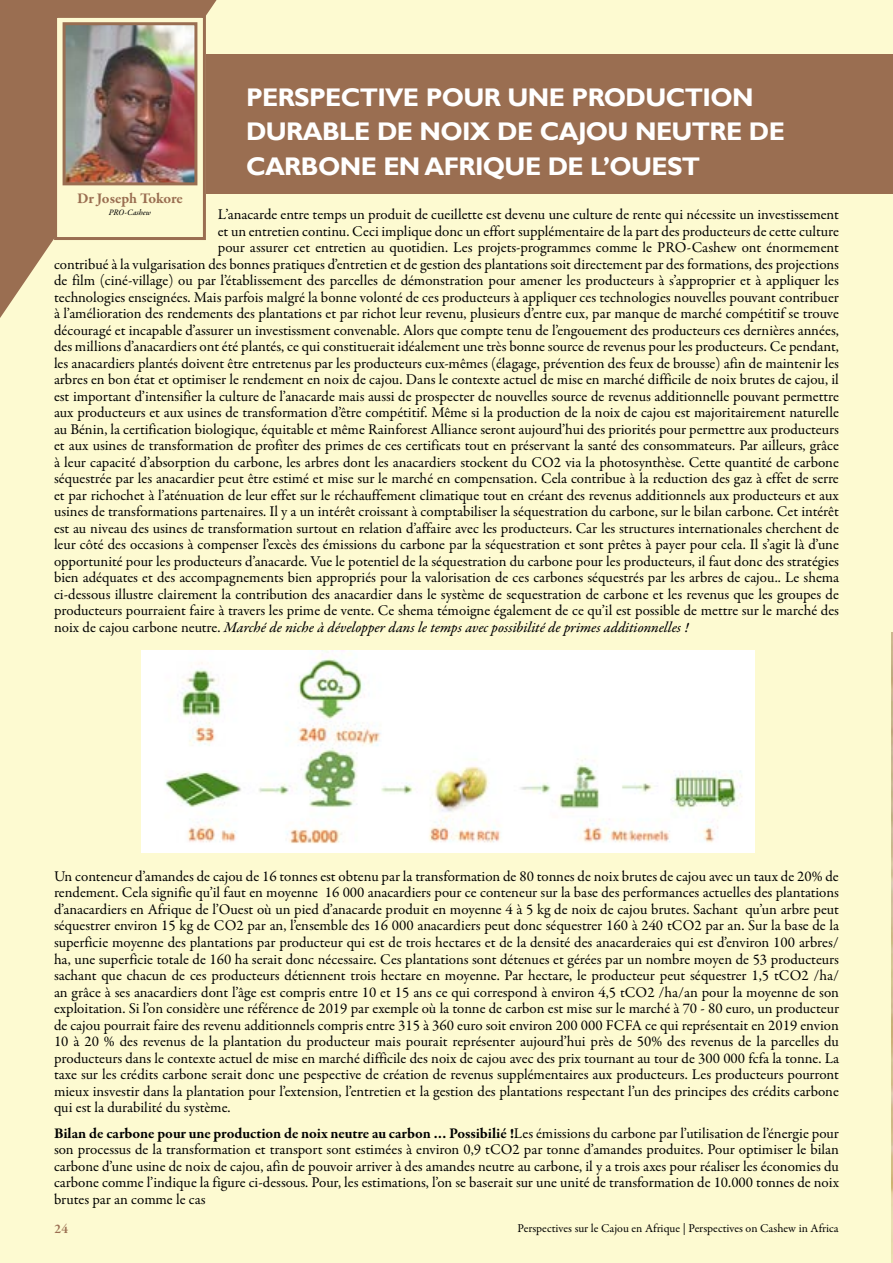
<style>
.page{position:relative;width:893px;height:1263px;background:#fdfad1}
.page>*{position:absolute;margin:0;border:0;box-sizing:border-box;transform-origin:0 0}
.t1{font:700 25.5px/34.5px "Gill Sans";letter-spacing:-.025em;color:#fff}
.t2{font:15px/16.5px "Garamond Premr Pro";letter-spacing:-.005em;color:#000;text-align:justify}
.t3{font:15px "Garamond Premr Pro Med It";letter-spacing:-.005em;color:#000}
.t4{font:700 15px "Garamond Premr Pro";color:#9a6e51}
.t5{font:600 13.5px "Garamond Premr Pro";color:#9a6e51}
.t6{font:12px "Garamond Premr Pro";color:#000}
.t7{font:8.4px "Garamond Premr Pro Med It";letter-spacing:-.01em;color:#000}
.s1{font-family:"Garamond Premr Pro"}
.s2{font-weight:700}
</style>
<div class="page">
<svg style="left:0;top:0;width:217px;height:318px;fill:#9a6e51"></svg>
<img style="left:142px;top:651px;width:613px;height:201px">
<div style="left:54px;top:15px;width:152px;height:225px;background:#fdfad1;border:3px solid #9a6e51"></div>
<img style="left:67px;top:26px;width:126px;height:155px">
<div style="left:63px;top:22px;width:134px;height:163px;border:3px solid #9a6e51"></div>
<div style="left:206px;top:55px;width:687px;height:139px;background:#9a6e51"></div>
<h1 class="t1" style="left:246px;top:80px;width:540px">PERSPECTIVE POUR UNE PRODUCTION<br>DURABLE DE NOIX DE CAJOU NEUTRE DE<br>CARBONE EN AFRIQUE DE L’OUEST</h1>
<p class="t4" style="left:77px;top:189px;width:107px">Dr Joseph Tokore</p>
<p class="t7" style="left:109px;top:207px;width:44px">PRO-Cashew</p>
<p class="t2" style="left:54px;top:207px;width:787px;text-align:right">L’anacarde entre temps un produit de cueillette est devenu une culture de rente qui nécessite un investissement<br>et un entretien continu. Ceci implique donc un effort supplémentaire de la part des producteurs de cette culture<br>pour assurer cet entretien au quotidien. Les projets-programmes comme le PRO-Cashew ont énormement<br>contribué à la vulgarisation des bonnes pratiques d’entretien et de gestion des plantations soit directement par des formations, des projections de film (ciné-village) ou par l’établissement des parcelles de démonstration pour amener les producteurs à s’approprier et à appliquer les technologies enseignées. Mais parfois malgré la bonne volonté de ces producteurs à appliquer ces technologies nouvelles pouvant contribuer à l’amélioration des rendements des plantations et par richot leur revenu, plusieurs d’entre eux, par manque de marché compétitif se trouve découragé et incapable d’assurer un investissment convenable. Alors que compte tenu de l’engouement des producteurs ces dernières années, des millions d’anacardiers ont été plantés, ce qui constituerait idéalement une très bonne source de revenus pour les producteurs. Ce pendant, les anacardiers plantés doivent être entretenus par les producteurs eux-mêmes (élagage, prévention des feux de brousse) afin de maintenir les arbres en bon état et optimiser le rendement en noix de cajou. Dans le contexte actuel de mise en marché difficile de noix brutes de cajou, il est important d’intensifier la culture de l’anacarde mais aussi de prospecter de nouvelles source de revenus additionnelle pouvant permettre aux producteurs et aux usines de transformation d’être compétitif. Même si la production de la noix de cajou est majoritairement naturelle au Bénin, la certification biologique, équitable et même Rainforest Alliance seront aujourd’hui des priorités pour permettre aux producteurs et aux usines de transformation de profiter des primes de ces certificats tout en préservant la santé des consommateurs. Par ailleurs, grâce à leur capacité d’absorption du carbone, les arbres dont les anacardiers stockent du CO2 via la photosynthèse. Cette quantité de carbone séquestrée par les anacardier peut être estimé et mise sur le marché en compensation. Cela contribue à la reduction des gaz à effet de serre et par richochet à l’aténuation de leur effet sur le réchauffement climatique tout en créant des revenus additionnels aux producteurs et aux usines de transformations partenaires. Il y a un intérêt croissant à comptabiliser la séquestration du carbone, sur le bilan carbone. Cet intérêt est au niveau des usines de transformation surtout en relation d’affaire avec les producteurs. Car les structures internationales cherchent de leur côté des occasions à compenser l’excès des émissions du carbone par la séquestration et sont prêtes à payer pour cela. Il s’agit là d’une opportunité pour les producteurs d’anacarde. Vue le potentiel de la séquestration du carbone pour les producteurs, il faut donc des stratégies bien adéquates et des accompagnements bien appropriés pour la valorisation de ces carbones séquestrés par les arbres de cajou.. Le shema ci-dessous illustre clairement la contribution des anacardier dans le système de sequestration de carbone et les revenus que les groupes de producteurs pourraient faire à travers les prime de vente. Ce shema témoigne également de ce qu’il est possible de mettre sur le marché des</p>
<p class="t3" style="left:54px;top:618px;width:636px"><span class="s1">noix de cajou carbone neutre.</span> Marché de niche à développer dans le temps avec possibilité de primes additionnelles !</p>
<p class="t2" style="left:54px;top:868px;width:787px">Un conteneur d’amandes de cajou de 16 tonnes est obtenu par la transformation de 80 tonnes de noix brutes de cajou avec un taux de 20% de rendement. Cela signifie qu’il faut en moyenne 16 000 anacardiers pour ce conteneur sur la base des performances actuelles des plantations d’anacardiers en Afrique de l’Ouest où un pied d’anacarde produit en moyenne 4 à 5 kg de noix de cajou brutes. Sachant qu’un arbre peut séquestrer environ 15 kg de CO2 par an, l’ensemble des 16 000 anacardiers peut donc séquestrer 160 à 240 tCO2 par an. Sur la base de la superficie moyenne des plantations par producteur qui est de trois hectares et de la densité des anacarderaies qui est d’environ 100 arbres/ ha, une superficie totale de 160 ha serait donc nécessaire. Ces plantations sont détenues et gérées par un nombre moyen de 53 producteurs sachant que chacun de ces producteurs détiennent trois hectare en moyenne. Par hectare, le producteur peut séquestrer 1,5 tCO2 /ha/ an grâce à ses anacardiers dont l’âge est compris entre 10 et 15 ans ce qui correspond à environ 4,5 tCO2 /ha/an pour la moyenne de son exploitation. Si l’on considère une référence de 2019 par exemple où la tonne de carbon est mise sur le marché à 70 - 80 euro, un producteur de cajou pourrait faire des revenu additionnels compris entre 315 à 360 euro soit environ 200 000 FCFA ce qui représentait en 2019 envion 10 à 20 % des revenus de la plantation du producteur mais pourait représenter aujourd’hui près de 50% des revenus de la parcelles du producteurs dans le contexte actuel de mise en marché difficile des noix de cajou avec des prix tournant au tour de 300 000 fcfa la tonne. La taxe sur les crédits carbone serait donc une pespective de création de revenus supplémentaires aux producteurs. Les producteurs pourront mieux insvestir dans la plantation pour l’extension, l’entretien et la gestion des plantations respectant l’un des principes des crédits carbone qui est la durabilité du système.</p>
<p class="t2" style="left:54px;top:1125px;width:787px"><span class="s2">Bilan de carbone pour une production de noix neutre au carbon … Possibilié !</span>Les émissions du carbone par l’utilisation de l’énergie pour son processus de la transformation et transport sont estimées à environ 0,9 tCO2 par tonne d’amandes produites. Pour optimiser le bilan carbone d’une usine de noix de cajou, afin de pouvoir arriver à des amandes neutre au carbone, il y a trois axes pour réaliser les économies du carbone comme l’indique la figure ci-dessous. Pour, les estimations, l’on se baserait sur une unité de transformation de 10.000 tonnes de noix brutes par an comme le cas</p>
<p class="t5" style="left:55px;top:1221px;width:15px">24</p>
<p class="t6" style="left:518px;top:1221px;width:322px">Perspectives sur le Cajou en Afrique | Perspectives on Cashew in Africa</p>
</div>
